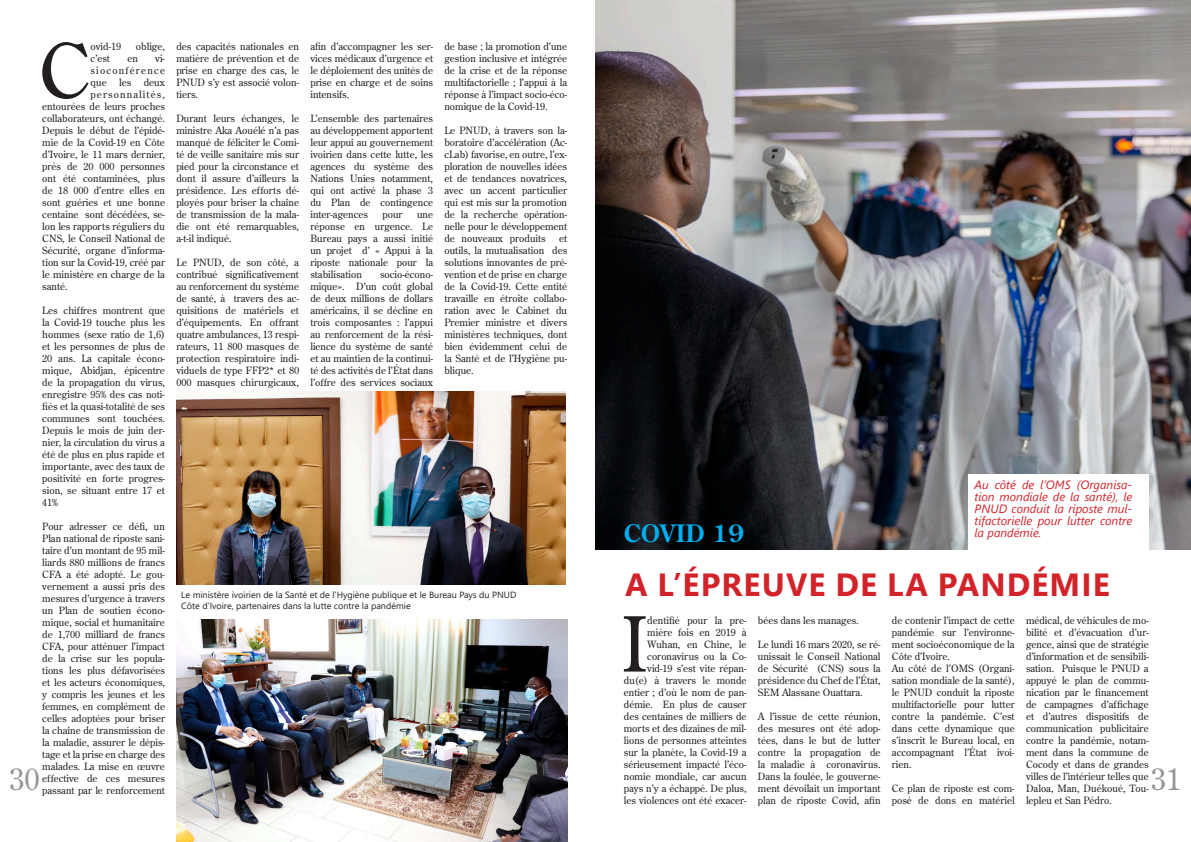
<style>
.page{position:relative;width:1191px;height:842px;background:#fff}
.page>*{position:absolute;margin:0;border:0;box-sizing:border-box;transform-origin:0 0}
.t1{font:75.6px "Century Old Style Std";color:#231f20}
.t2{font:700 32px "Segoe UI";letter-spacing:.035em;color:#d2232a}
.t3{font:30px "Century Old Style Std";color:#949698}
.t4{font:700 24px "Century Old Style Std";color:#00aeef}
.t5{font:italic 12px/12px "Segoe UI";color:#d2232a;text-align:justify}
.t6{font:10px/12px "Century Old Style Std";color:#231f20;text-align:justify}
.t7{font:10px "Century Old Style Std";letter-spacing:.11em;color:#231f20}
.t8{font:10px "Century Old Style Std";letter-spacing:.12em;color:#231f20}
.t9{font:9px/11px "Segoe UI";color:#231f20}
</style>
<div class="page">
<img style="left:177px;top:391px;width:388px;height:194px">
<img style="left:176px;top:619px;width:391px;height:223px">
<img style="left:595px;top:0;width:596px;height:550px">
<div style="left:967px;top:474px;width:181px;height:77px;background:#fff"></div>
<h1 class="t1" style="left:39px;top:22px;width:53px">C</h1>
<p class="t6" style="left:91px;top:40px;width:32px">ovid-19</p>
<p class="t6" style="left:136px;top:40px;width:31px">oblige,</p>
<p class="t6" style="left:176px;top:40px;width:124px">des capacités nationales en matière de prévention et de prise en charge des cas, le PNUD s’y est associé volon&shy;tiers.</p>
<p class="t6" style="left:176px;top:112px;width:124px">Durant leurs échanges, le ministre Aka Aouélé n’a pas manqué de féliciter le Comi&shy;té de veille sanitaire mis sur pied pour la circonstance et dont il assure d’ailleurs la présidence. Les efforts dé&shy;ployés pour briser la chaîne de transmission de la mala&shy;die ont été remarquables, a-t-il indiqué.</p>
<p class="t6" style="left:176px;top:256px;width:124px">Le PNUD, de son côté, a contribué significativement au renforcement du système de santé, à travers des ac&shy;quisitions de matériels et d’équipements. En offrant quatre ambulances, 13 respi&shy;rateurs, 11 800 masques de protection respiratoire indi&shy;viduels de type FFP2* et 80<br>000 masques chirurgicaux,</p>
<p class="t6" style="left:310px;top:40px;width:124px">afin d’accompagner les ser&shy;vices médicaux d’urgence et le déploiement des unités de prise en charge et de soins intensifs.</p>
<p class="t6" style="left:310px;top:112px;width:124px">L’ensemble des partenaires au développement apportent leur appui au gouvernement ivoirien dans cette lutte, les agences du système des Nations Unies notamment, qui ont activé la phase 3 du Plan de contingence inter-agences</p>
<p class="t6" style="left:444px;top:40px;width:124px">de base ; la promotion d’une gestion inclusive et intégrée de la crise et de la réponse multifactorielle ; l’appui à la réponse à l’impact socio-éco&shy;nomique de la Covid-19.</p>
<p class="t6" style="left:444px;top:124px;width:124px">Le PNUD, à travers son la&shy;boratoire d’accélération (Ac&shy;cLab) favorise, en outre, l’ex&shy;ploration de nouvelles idées et de tendances novatrices, avec un accent particulier qui est mis sur la promotion de la recherche opération&shy;nelle pour le développement de nouveaux produits</p>
<p class="t6" style="left:91px;top:52px;width:21px">c’est</p>
<p class="t6" style="left:127px;top:52px;width:12px">en</p>
<p class="t6" style="left:155px;top:52px;width:11px">vi-</p>
<p class="t8" style="left:91px;top:64px;width:76px">sioconférence</p>
<p class="t6" style="left:91px;top:76px;width:76px">que les deux</p>
<p class="t7" style="left:91px;top:88px;width:76px">personnalités,</p>
<p class="t6" style="left:42px;top:100px;width:124px">entourées de leurs proches</p>
<p class="t6" style="left:42px;top:112px;width:124px">collaborateurs, ont échangé.</p>
<p class="t6" style="left:42px;top:124px;width:124px">Depuis le début de l’épidé-</p>
<p class="t6" style="left:42px;top:136px;width:124px">mie de la Covid-19 en Côte</p>
<p class="t6" style="left:42px;top:148px;width:124px">d’Ivoire, le 11 mars dernier,</p>
<p class="t6" style="left:42px;top:160px;width:124px">près de 20 000 personnes</p>
<p class="t6" style="left:42px;top:172px;width:124px">ont été contaminées, plus</p>
<p class="t6" style="left:42px;top:184px;width:124px">de 18 000 d’entre elles en</p>
<p class="t6" style="left:42px;top:196px;width:124px">sont guéries et une bonne</p>
<p class="t6" style="left:42px;top:208px;width:124px">centaine sont décédées, se-</p>
<p class="t6" style="left:42px;top:220px;width:124px">lon les rapports réguliers du</p>
<p class="t6" style="left:42px;top:232px;width:124px">CNS, le Conseil National de</p>
<p class="t6" style="left:42px;top:244px;width:124px">Sécurité, organe d’informa-</p>
<p class="t6" style="left:42px;top:256px;width:124px">tion sur la Covid-19, créé par</p>
<p class="t6" style="left:42px;top:268px;width:124px">le ministère en charge de la</p>
<p class="t6" style="left:42px;top:280px;width:27px">santé.</p>
<p class="t6" style="left:42px;top:304px;width:124px">Les chiffres montrent que la Covid-19 touche plus les hommes (sexe ratio de 1,6) et les personnes de plus de 20 ans. La capitale écono&shy;mique, Abidjan, épicentre de la propagation du virus, enregistre 95% des cas noti&shy;fiés et la quasi-totalité de ses communes sont touchées.<br>Depuis le mois de juin der&shy;nier, la circulation du virus a été de plus en plus rapide et importante, avec des taux de positivité en forte progres&shy;sion, se situant entre 17 et 41%</p>
<p class="t6" style="left:42px;top:520px;width:124px">Pour adresser ce défi, un Plan national de riposte sani&shy;taire d’un montant de 95 mil&shy;liards 880 millions de francs CFA a été adopté. Le gou&shy;vernement a aussi pris des mesures d’urgence à travers un Plan de soutien écono&shy;mique, social et humanitaire de 1,700 milliard de francs CFA, pour atténuer l’impact de la crise sur les popula&shy;tions les plus défavorisées et les acteurs économiques, y compris les jeunes et les femmes, en complément de celles adoptées pour briser la chaîne de transmission de la maladie, assurer le dépis&shy;tage et la prise en charge des malades. La mise en œuvre effective de ces mesures passant par le renforcement</p>
<p class="t6" style="left:310px;top:208px;width:124px;text-indent:107px">une réponse en urgence. Le Bureau pays a aussi initié un projet d’ « Appui à la riposte nationale pour la stabilisation</p>
<p class="t6" style="left:382px;top:208px;width:22px">pour</p>
<p class="t6" style="left:444px;top:232px;width:124px;text-indent:115px">et outils, la mutualisation des solutions innovantes de pré&shy;vention et de prise en charge de la Covid-19. Cette entité travaille en étroite collabo&shy;ration avec le Cabinet du Premier ministre et divers ministères techniques, dont bien évidemment celui de la Santé et de l’Hygiène pu&shy;blique.</p>
<p class="t6" style="left:310px;top:268px;width:124px;text-indent:70px">socio-écono&shy;mique». D’un coût global de deux millions de dollars américains, il se décline en trois composantes : l’appui au renforcement de la rési&shy;lience du système de santé et au maintien de la continui&shy;té des activités de l’État dans l’offre des services sociaux</p>
<p class="t5" style="left:974px;top:477px;width:159px">Au côté de l’OMS (Organisa&shy;tion mondiale de la santé), le PNUD conduit la riposte mul&shy;tifactorielle pour lutter contre la pandémie.</p>
<h3 class="t4" style="left:624px;top:518px;width:122px">COVID 19</h3>
<h2 class="t2" style="left:625px;top:555px;width:486px">A L’ÉPREUVE DE LA PANDÉMIE</h2>
<p class="t9" style="left:181px;top:589px;width:336px">Le ministère ivoirien de la Santé et de l’Hygiène publique et le Bureau Pays du PNUD<br>Côte d’Ivoire, partenaires dans la lutte contre la pandémie</p>
<p class="t6" style="left:624px;top:614px;width:124px;text-align:right">dentifié pour la pre&shy;mière fois en 2019 à<br>Wuhan, en Chine, le coronavirus ou la Co&shy;vid-19 s’est vite répan&shy;du(e) à travers le monde entier ; d’où le nom de pan&shy;démie. En plus de causer des centaines de milliers de morts et des dizaines de mil&shy;lions de personnes atteintes sur la planète, la Covid-19 a sérieusement impacté l’éco&shy;nomie mondiale, car aucun pays n’y a échappé. De plus, les violences ont été exacer-</p>
<p class="t6" style="left:758px;top:614px;width:102px">bées dans les manages.</p>
<p class="t6" style="left:892px;top:614px;width:124px;text-align:left">de contenir l’impact de cette pandémie sur l’environne&shy;ment socioéconomique de la<br>Côte d’Ivoire.<br>Au côté de l’OMS (Organi&shy;sation mondiale de la santé), le PNUD conduit la riposte multifactorielle pour lutter contre la pandémie. C’est dans cette dynamique que s’inscrit le Bureau local, en accompagnant l’État ivoi&shy;rien.</p>
<p class="t6" style="left:892px;top:782px;width:124px">Ce plan de riposte est com&shy;posé de dons en matériel</p>
<p class="t6" style="left:1026px;top:614px;width:124px">médical, de véhicules de mo&shy;bilité et d’évacuation d’ur&shy;gence, ainsi que de stratégie d’information et de sensibili&shy;sation. Puisque le PNUD a appuyé le plan de commu&shy;nication par le financement de campagnes d’affichage et d’autres dispositifs de communication publicitaire contre la pandémie, notam&shy;ment dans la commune de Cocody et dans de grandes villes de l’intérieur telles que Daloa, Man, Duékoué, Tou&shy;lepleu et San Pédro.</p>
<h1 class="t1" style="left:621px;top:595px;width:27px">I</h1>
<p class="t6" style="left:758px;top:638px;width:124px">Le lundi 16 mars 2020, se ré&shy;unissait le Conseil National de Sécurité (CNS) sous la présidence du Chef de l’État, SEM Alassane Ouattara.</p>
<p class="t6" style="left:758px;top:710px;width:124px">A l’issue de cette réunion, des mesures ont été adop&shy;tées, dans le but de lutter contre la propagation de la maladie à coronavirus.<br>Dans la foulée, le gouverne&shy;ment dévoilait un important plan de riposte Covid, afin</p>
<h3 class="t3" style="left:10px;top:760px;width:31px">30</h3>
<h3 class="t3" style="left:1151px;top:760px;width:31px">31</h3>
</div>
